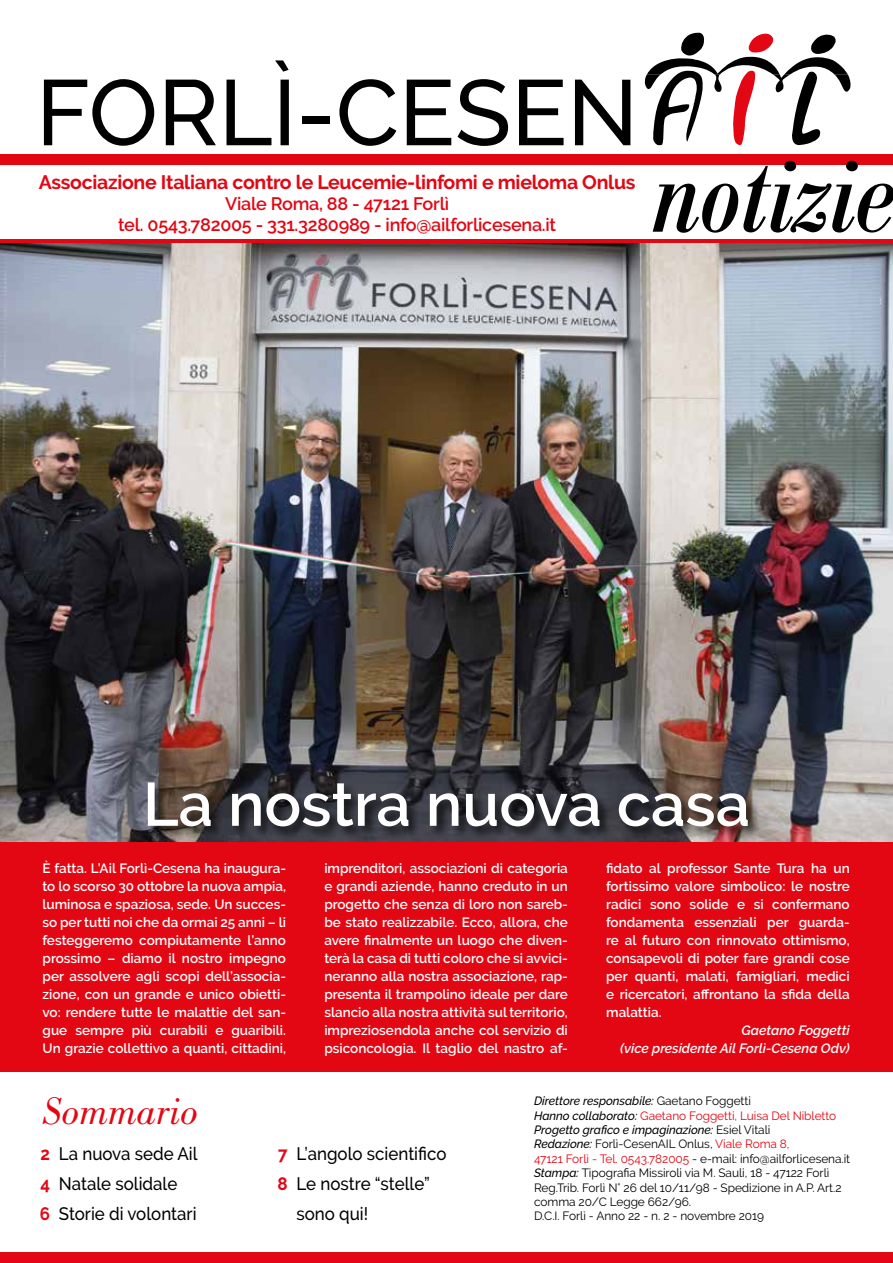
<style>
.page{position:relative;width:893px;height:1263px;background:#fff}
.page>*{position:absolute;margin:0;border:0;box-sizing:border-box;transform-origin:0 0}
.t1{font:italic condensed 104.7px "Bodoni BE";color:#000;scale:1.13 1}
.t2{font:500 92.4px "Raleway";color:#000}
.t3{font:600 61.05px "Raleway";color:#fff}
.t4{font:italic 39.6px "Bodoni";color:#e30613}
.t5{font:700 19.5px "Raleway";letter-spacing:-.015em;color:#e30613}
.t6{font:500 18px/30px "Raleway";color:#000;scale:.94 1}
.t7{font:600 18px/21px "Raleway";letter-spacing:-.015em;color:#e30613;text-align:center}
.t8{font:600 13.5px/18px "Raleway";color:#fff;text-align:justify}
.t9{font:italic 600 13.5px/18px "Raleway";color:#fff;text-align:right}
.t10{font:12px/14.4px "Raleway";letter-spacing:-.005em;color:#000}
.s1{font-weight:700;color:#e30613}
.s2{font-weight:500;font-style:italic}
.s3{color:#e30613}
</style>
<div class="page">
<img style="left:0;top:242px;width:893px;height:600px">
<div style="left:0;top:842px;width:893px;height:229px;background:#e30613"></div>
<svg style="left:644px;top:32px;width:206px;height:114px"></svg>
<div style="left:0;top:154px;width:893px;height:11px;background:#e30613"></div>
<div style="left:0;top:1252px;width:893px;height:11px;background:#e30613"></div>
<div style="left:146px;top:781px;width:615px;height:60px;background:#000;opacity:.75"></div>
<hr style="left:0;top:239px;width:893px;height:3px;background:#e30613">
<h2 class="t2" style="left:36px;top:59px;width:604px">FORLÌ-CESEN</h2>
<h3 class="t5" style="left:39px;top:170px;width:598px">Associazione Italiana contro le Leucemie-linfomi e mieloma Onlus</h3>
<h3 class="t7" style="left:118px;top:193px;width:439px">Viale Roma, 88 - 47121 Forlì<br>tel. 0543.782005 - 331.3280989 - info@ailforlicesena.it</h3>
<h1 class="t1" style="left:648px;top:138px;width:215px">notizie</h1>
<h3 class="t3" style="left:143px;top:769px;width:609px">La nostra nuova casa</h3>
<p class="t8" style="left:43px;top:859px;width:245px">È fatta. L’Ail Forlì-Cesena ha inaugura&shy;to lo scorso 30 ottobre la nuova ampia, luminosa e spaziosa, sede. Un succes&shy;so per tutti noi che da ormai 25 anni – li festeggeremo compiutamente l’anno prossimo – diamo il nostro impegno per assolvere agli scopi dell’associa&shy;zione, con un grande e unico obietti&shy;vo: rendere tutte le malattie del san&shy;gue sempre più curabili e guaribili.<br>Un grazie collettivo a quanti, cittadini,</p>
<p class="t8" style="left:324px;top:859px;width:245px">imprenditori, associazioni di categoria e grandi aziende, hanno creduto in un progetto che senza di loro non sareb&shy;be stato realizzabile. Ecco, allora, che avere finalmente un luogo che diven&shy;terà la casa di tutti coloro che si avvici&shy;neranno alla nostra associazione, rap&shy;presenta il trampolino ideale per dare slancio alla nostra attività sul territorio, impreziosendola anche col servizio di psiconcologia. Il taglio del nastro af-</p>
<p class="t8" style="left:606px;top:859px;width:245px">fidato al professor Sante Tura ha un fortissimo valore simbolico: le nostre radici sono solide e si confermano fondamenta essenziali per guarda&shy;re al futuro con rinnovato ottimismo, consapevoli di poter fare grandi cose per quanti, malati, famigliari, medici e ricercatori, affrontano la sfida della malattia.</p>
<p class="t9" style="left:620px;top:1021px;width:231px">Gaetano Foggetti<br>(vice presidente Ail Forlì-Cesena Odv)</p>
<h3 class="t4" style="left:43px;top:1089px;width:157px">Sommario</h3>
<h3 class="t6" style="left:40px;top:1139px;width:169px"><span class="s1">2</span> La nuova sede Ail<br><span class="s1">4</span> Natale solidale<br><span class="s1">6</span> Storie di volontari</h3>
<h3 class="t6" style="left:278px;top:1139px;width:181px"><span class="s1">7</span> L’angolo scientifico</h3>
<h3 class="t6" style="left:277px;top:1169px;width:164px"><span class="s1">8</span> Le nostre “stelle”</h3>
<h3 class="t6" style="left:296px;top:1199px;width:78px">sono qui!</h3>
<p class="t10" style="left:534px;top:1094px;width:318px"><span class="s2">Direttore responsabile:</span> Gaetano Foggetti<br><span class="s2">Hanno collaborato:</span> <span class="s3">Gaetano Foggetti, Luisa Del Nibletto </span><span class="s2">Progetto grafico e impaginazione:</span> Esiel Vitali<br><span class="s2">Redazione:</span> Forlì-CesenAIL Onlus, <span class="s3">Viale Roma 8,<br>47121 Forlì - Tel. 0543.782005</span> - e-mail: info@ailforlicesena.it <span class="s2">Stampa:</span> Tipografia Missiroli via M. Sauli, 18 - 47122 Forlì Reg.Trib. Forlì N° 26 del 10/11/98 - Spedizione in A.P. Art.2 comma 20/C Legge 662/96.<br>D.C.I. Forlì - Anno 22 - n. 2 - novembre 2019</p>
</div>
